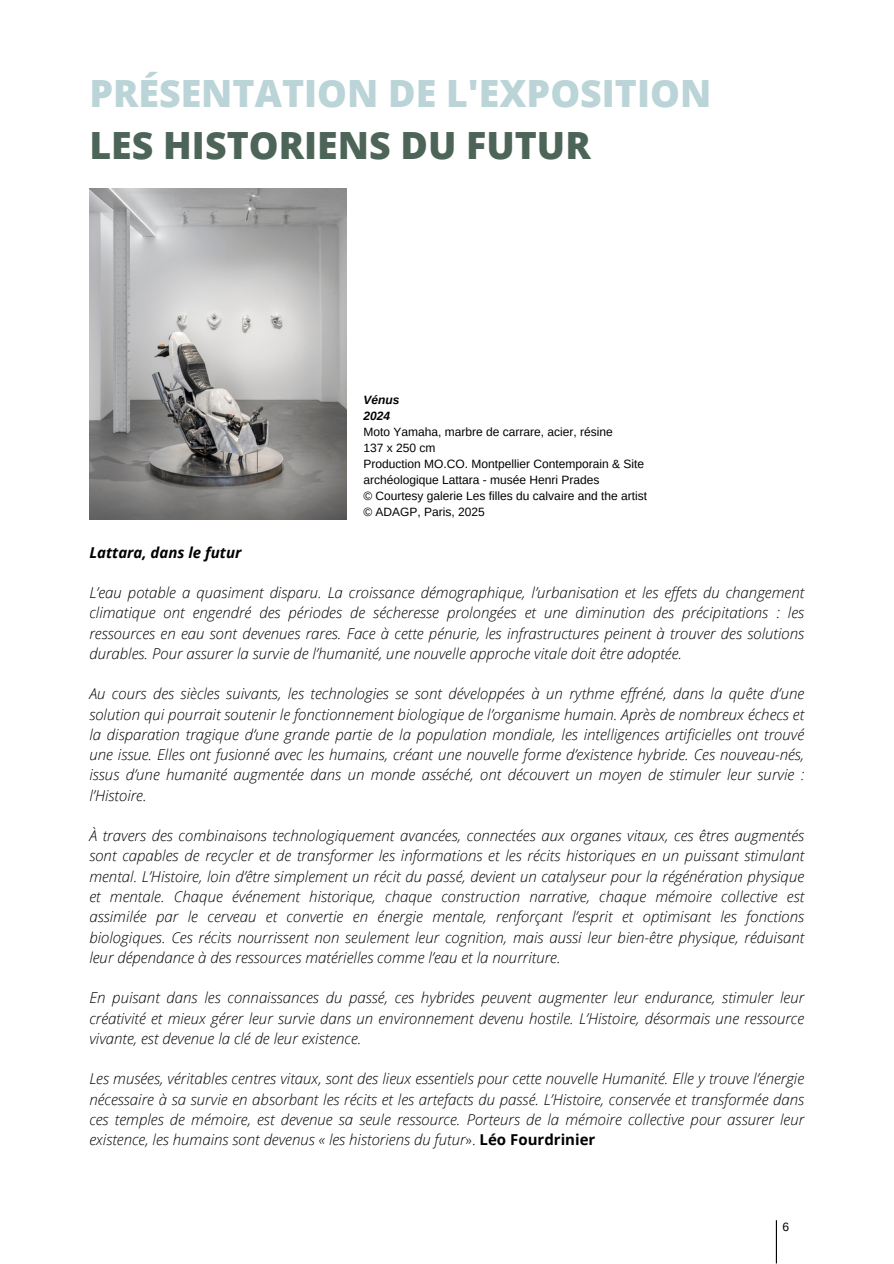
<style>
.page{position:relative;width:894px;height:1264px;background:#fff}
.page>*{position:absolute;margin:0;border:0;box-sizing:border-box;transform-origin:0 0}
.t1{font:800 37.5px "Open Sans";color:#bad4d7}
.t2{font:800 37.5px "Open Sans";color:#4d6558}
.t3{font:italic 300 15px/20.2px "Open Sans";color:#000;text-align:justify}
.t4{font:italic 700 15px "Open Sans";color:#000}
.t5{font:12px/16px "Arimo";color:#000}
.t6{font:italic 700 12px/16px "Arimo";color:#000}
.s1{font-style:normal}
.s2{font-weight:700;font-style:normal}
</style>
<div class="page">
<hr style="left:775px;top:1220px;width:1px;height:43px;background:#000">
<img style="left:89px;top:189px;width:257px;height:330px">
<h1 class="t1" style="left:89px;top:67px;width:623px">PRÉSENTATION DE L'EXPOSITION</h1>
<h1 class="t2" style="left:89px;top:119px;width:502px">LES HISTORIENS DU FUTUR</h1>
<p class="t6" style="left:363px;top:392px;width:37px">Vénus<br>2024</p>
<p class="t5" style="left:363px;top:424px;width:285px">Moto Yamaha, marbre de carrare, acier, résine<br>137 x 250 cm<br>Production MO.CO. Montpellier Contemporain &amp; Site archéologique Lattara - musée Henri Prades<br>© Courtesy galerie Les filles du calvaire and the artist © ADAGP, Paris, 2025</p>
<p class="t4" style="left:89px;top:541px;width:153px">Lattara, dans le futur</p>
<p class="t3" style="left:89px;top:582px;width:716px">L’eau potable a quasiment disparu. La croissance démographique, l’urbanisation et les effets du changement climatique ont engendré des périodes de sécheresse prolongées et une diminution des précipitations : les ressources en eau sont devenues rares. Face à cette pénurie, les infrastructures peinent à trouver des solutions durables. Pour assurer la survie de l’humanité, une nouvelle approche vitale doit être adoptée.</p>
<p class="t3" style="left:89px;top:683px;width:716px">Au cours des siècles suivants, les technologies se sont développées à un rythme effréné, dans la quête d’une solution qui pourrait soutenir le fonctionnement biologique de l’organisme humain. Après de nombreux échecs et la disparation tragique d’une grande partie de la population mondiale, les intelligences artificielles ont trouvé une issue. Elles ont fusionné avec les humains, créant une nouvelle forme d’existence hybride. Ces nouveau-nés, issus d’une humanité augmentée dans un monde asséché, ont découvert un moyen de stimuler leur survie : l’Histoire.</p>
<p class="t3" style="left:89px;top:825px;width:716px">À travers des combinaisons technologiquement avancées, connectées aux organes vitaux, ces êtres augmentés sont capables de recycler et de transformer les informations et les récits historiques en un puissant stimulant mental. L’Histoire, loin d’être simplement un récit du passé, devient un catalyseur pour la régénération physique et mentale. Chaque événement historique, chaque construction narrative, chaque mémoire collective est assimilée par le cerveau et convertie en énergie mentale, renforçant l’esprit et optimisant les fonctions biologiques. Ces récits nourrissent non seulement leur cognition, mais aussi leur bien-être physique, réduisant leur dépendance à des ressources matérielles comme l’eau et la nourriture.</p>
<p class="t3" style="left:89px;top:987px;width:716px">En puisant dans les connaissances du passé, ces hybrides peuvent augmenter leur endurance, stimuler leur créativité et mieux gérer leur survie dans un environnement devenu hostile. L’Histoire, désormais une ressource vivante, est devenue la clé de leur existence.</p>
<p class="t3" style="left:89px;top:1068px;width:716px">Les musées, véritables centres vitaux, sont des lieux essentiels pour cette nouvelle Humanité. Elle y trouve l’énergie nécessaire à sa survie en absorbant les récits et les artefacts du passé. L’Histoire, conservée et transformée dans ces temples de mémoire, est devenue sa seule ressource. Porteurs de la mémoire collective pour assurer leur existence, les humains sont devenus « les historiens du futur<span class="s1">».</span> <span class="s2">Léo Fourdrinier</span></p>
<p class="t5" style="left:782px;top:1218px;width:8px">6</p>
</div>
